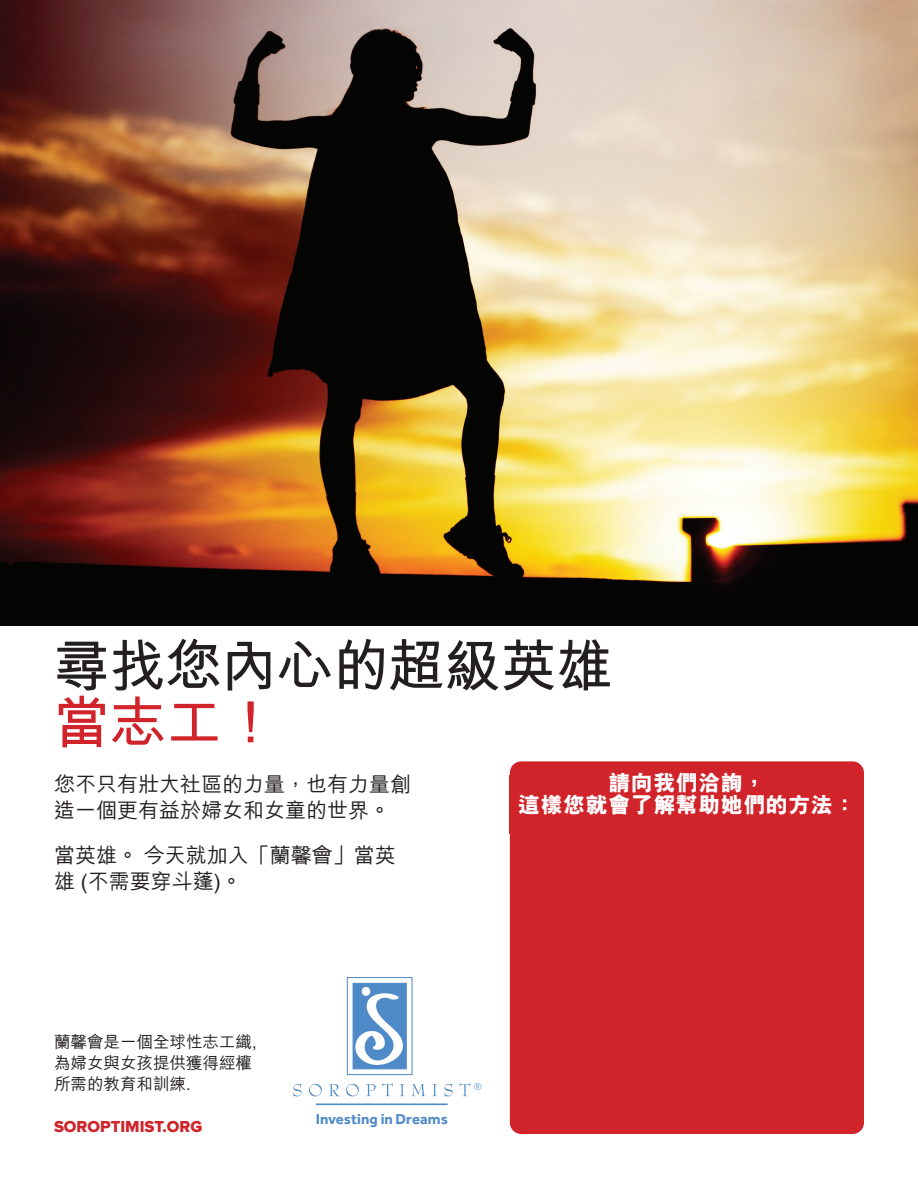
<style>
.page{position:relative;width:918px;height:1188px;background:#fff}
.page>*{position:absolute;margin:0;border:0;box-sizing:border-box;transform-origin:0 0}
.t1{font:57px "M Hei Bold HKSCS";letter-spacing:-.02em;color:#231f20}
.t2{font:57px "M Hei Bold HKSCS";color:#d1232a}
.t3{font:22.05px "M Hei Xbold HKSCS";letter-spacing:.02em;color:#fff}
.t4{font:21px "M Hei Medium HKSCS";color:#231f20}
.t5{font:16.5px "M Hei Medium HKSCS";color:#231f20}
.t6{font:16.5px "Proxima Nova Extrabld";color:#d1232a}
.t7{font:700 14.85px "Effra";color:#4f8ac8}
.t8{font:9.9px "Palatino";color:#4f8ac8}
</style>
<div class="page">
<div style="left:510px;top:761px;width:354px;height:373px;background:#d1232a;border-radius:11px"></div>
<img style="left:0;top:0;width:918px;height:625px">
<hr style="left:316px;top:1103px;width:132px;height:2px;background:#4f8ac8">
<svg style="left:293px;top:1083px;width:8px;height:14px"></svg>
<svg style="left:309px;top:1084px;width:13px;height:12px"></svg>
<svg style="left:329px;top:1084px;width:11px;height:12px"></svg>
<svg style="left:346px;top:1084px;width:13px;height:12px"></svg>
<svg style="left:366px;top:1084px;width:10px;height:12px"></svg>
<svg style="left:382px;top:1083px;width:11px;height:13px"></svg>
<svg style="left:400px;top:1084px;width:5px;height:12px"></svg>
<svg style="left:411px;top:1084px;width:15px;height:12px"></svg>
<svg style="left:432px;top:1084px;width:5px;height:12px"></svg>
<svg style="left:444px;top:1083px;width:9px;height:14px"></svg>
<svg style="left:460px;top:1083px;width:10px;height:13px"></svg>
<div style="left:353px;top:983px;width:54px;height:86px;background:#4f8ac8"></div>
<svg style="left:354px;top:987px;width:53px;height:83px"></svg>
<div style="left:347px;top:977px;width:65px;height:98px;border:1px solid #4f8ac8"></div>
<p class="t1" style="left:53px;top:624px;width:561px">尋找您內心的超級英雄</p>
<p class="t2" style="left:53px;top:681px;width:228px">當志工！</p>
<p class="t4" style="left:54px;top:769px;width:358px">您不只有壯大社區的力量，也有力量創</p>
<p class="t4" style="left:54px;top:795px;width:337px">造一個更有益於婦女和女童的世界。</p>
<p class="t4" style="left:54px;top:840px;width:343px">當英雄。 今天就加入「蘭馨會」當英</p>
<p class="t4" style="left:54px;top:866px;width:189px">雄 (不需要穿斗蓬)。</p>
<p class="t3" style="left:608px;top:768px;width:159px">請向我們洽詢，</p>
<p class="t3" style="left:518px;top:790px;width:339px">這樣您就會了解幫助她們的方法：</p>
<p class="t5" style="left:54px;top:1030px;width:204px">蘭馨會是一個全球性志工織,</p>
<p class="t5" style="left:54px;top:1051px;width:200px">為婦女與女孩提供獲得經權</p>
<p class="t5" style="left:54px;top:1072px;width:138px">所需的教育和訓練.</p>
<p class="t6" style="left:54px;top:1119px;width:150px">SOROPTIMIST.ORG</p>
<p class="t7" style="left:316px;top:1110px;width:134px">Investing in Dreams</p>
<p class="t8" style="left:474px;top:1078px;width:9px">®</p>
</div>
